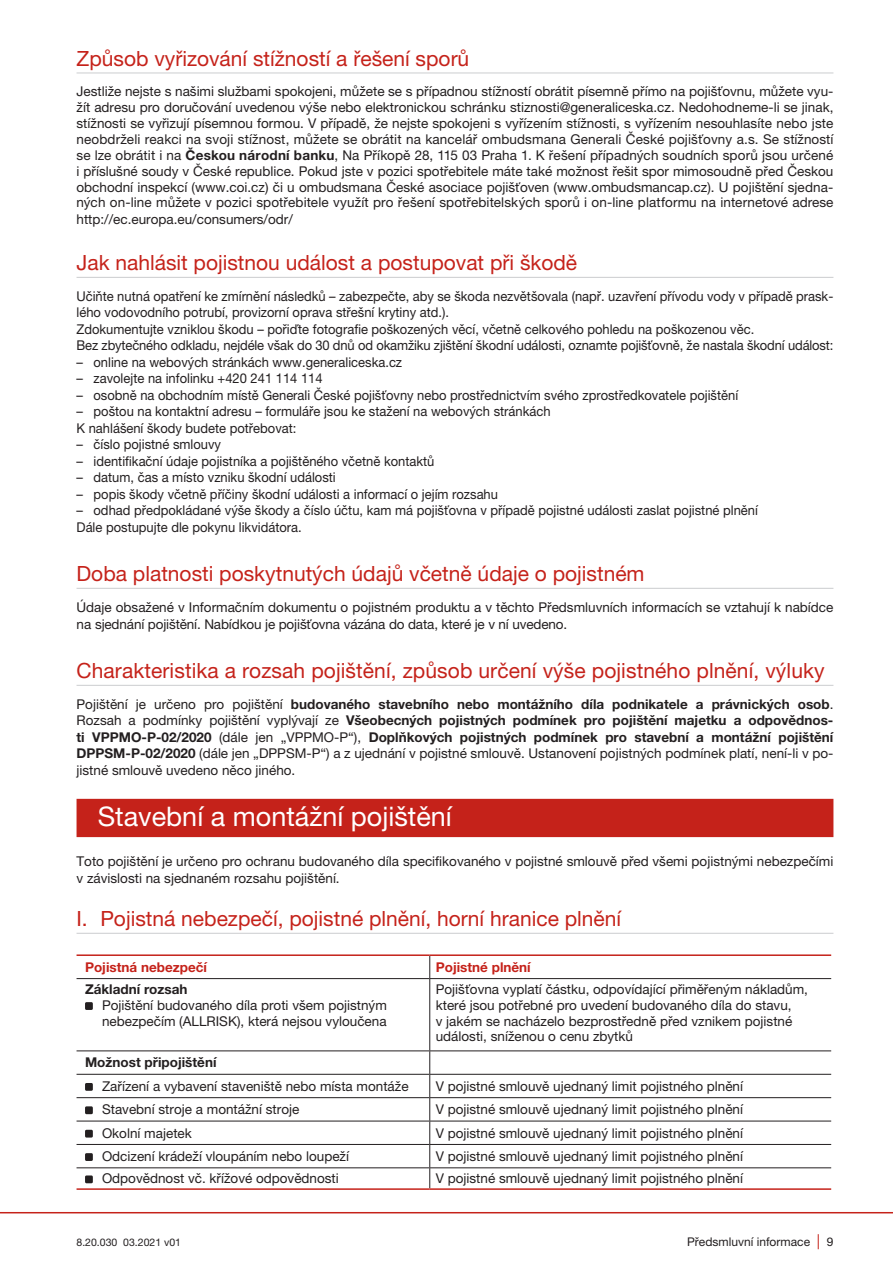
<style>
.page{position:relative;width:893px;height:1263px;background:#fff}
.page>*{position:absolute;margin:0;border:0;box-sizing:border-box;transform-origin:0 0}
.t1{font:27px "Helvetica Neue LT Pro";color:#fff}
.t2{font:21px "Helvetica Neue LT Pro";color:#c5221a}
.t3{font:13.5px/16px "Helvetica Neue LT Pro";color:#231f20}
.t4{font:13.5px/16.5px "Helvetica Neue LT Pro";color:#231f20;scale:.96 1}
.t5{font:700 13.5px/16.5px "Helvetica Neue LT Pro";color:#231f20;text-align:justify}
.t6{font:700 13.5px "Helvetica Neue LT Pro";color:#c5221a}
.t7{font:12px "Helvetica Neue LT Pro";color:#231f20}
.t8{font:10.5px "Helvetica Neue LT Pro";color:#231f20}
.s1{font-weight:700}
.s2{font-weight:400}
.s3{font-size:15px;color:#c5221a}
</style>
<div class="page">
<hr style="left:0;top:1212px;width:893px;height:1px;background:#c5221a">
<hr style="left:77px;top:72px;width:756px;height:2px;background:#d1d2d4">
<hr style="left:77px;top:277px;width:756px;height:1px;background:#d1d2d4">
<hr style="left:77px;top:588px;width:756px;height:1px;background:#d1d2d4">
<hr style="left:77px;top:685px;width:756px;height:1px;background:#d1d2d4">
<hr style="left:77px;top:933px;width:756px;height:1px;background:#d1d2d4">
<div style="left:77px;top:799px;width:756px;height:38px;background:#c5221a"></div>
<div style="left:99px;top:806px;width:354px;height:25px;background:#c5221a"></div>
<svg style="left:429px;top:956px;width:1px;height:22px"></svg>
<hr style="left:429px;top:979px;width:1px;height:71px;background:#231f20">
<hr style="left:77px;top:978px;width:353px;height:1px;background:#231f20">
<hr style="left:430px;top:978px;width:401px;height:1px;background:#231f20">
<hr style="left:77px;top:1050px;width:353px;height:1px;background:#231f20">
<hr style="left:430px;top:1050px;width:401px;height:1px;background:#231f20">
<svg style="left:429px;top:1051px;width:1px;height:137px"></svg>
<hr style="left:77px;top:1074px;width:353px;height:1px;background:#231f20">
<hr style="left:430px;top:1074px;width:401px;height:1px;background:#231f20">
<hr style="left:77px;top:1097px;width:353px;height:1px;background:#231f20">
<hr style="left:430px;top:1097px;width:401px;height:1px;background:#231f20">
<hr style="left:77px;top:1121px;width:353px;height:1px;background:#231f20">
<hr style="left:430px;top:1121px;width:401px;height:1px;background:#231f20">
<hr style="left:77px;top:1144px;width:353px;height:1px;background:#231f20">
<hr style="left:430px;top:1144px;width:401px;height:1px;background:#231f20">
<hr style="left:77px;top:1167px;width:353px;height:1px;background:#231f20">
<hr style="left:430px;top:1167px;width:401px;height:1px;background:#231f20">
<hr style="left:77px;top:954px;width:353px;height:2px;background:#c5221a">
<hr style="left:430px;top:954px;width:401px;height:2px;background:#c5221a">
<hr style="left:77px;top:1188px;width:353px;height:2px;background:#c5221a">
<hr style="left:430px;top:1188px;width:401px;height:2px;background:#c5221a">
<div style="left:85px;top:1002px;width:8px;height:8px;background:#231f20;border-radius:2px"></div>
<div style="left:85px;top:1083px;width:8px;height:8px;background:#231f20;border-radius:2px"></div>
<div style="left:85px;top:1106px;width:8px;height:8px;background:#231f20;border-radius:2px"></div>
<div style="left:85px;top:1130px;width:8px;height:7px;background:#231f20;border-radius:2px"></div>
<div style="left:85px;top:1153px;width:8px;height:8px;background:#231f20;border-radius:2px"></div>
<div style="left:85px;top:1175px;width:8px;height:8px;background:#231f20;border-radius:2px"></div>
<h2 class="t2" style="left:77px;top:46px;width:394px">Způsob vyřizování stížností a řešení sporů</h2>
<p class="t3" style="left:77px;top:83px;width:758px;text-align:justify">Jestliže nejste s našimi službami spokojeni, můžete se s případnou stížností obrátit písemně přímo na pojišťovnu, můžete vyu&shy;žít adresu pro doručování uvedenou výše nebo elektronickou schránku stiznosti@generaliceska.cz. Nedohodneme-li se jinak, stížnosti se vyřizují písemnou formou. V případě, že nejste spokojeni s vyřízením stížnosti, s vyřízením nesouhlasíte nebo jste neobdrželi reakci na svoji stížnost, můžete se obrátit na kancelář ombudsmana Generali České pojišťovny a.s. Se stížností se lze obrátit i na <span class="s1">Českou národní banku</span>, Na Příkopě 28, 115 03 Praha 1. K řešení případných soudních sporů jsou určené i příslušné soudy v České republice. Pokud jste v pozici spotřebitele máte také možnost řešit spor mimosoudně před Českou obchodní inspekcí (www.coi.cz) či u ombudsmana České asociace pojišťoven (www.ombudsmancap.cz). U pojištění sjedna&shy;ných on-line můžete v pozici spotřebitele využít pro řešení spotřebitelských sporů i on-line platformu na internetové adrese http://ec.europa.eu/consumers/odr/</p>
<h2 class="t2" style="left:77px;top:250px;width:502px">Jak nahlásit pojistnou událost a postupovat při škodě</h2>
<p class="t4" style="left:77px;top:287px;width:790px">Učiňte nutná opatření ke zmírnění následků – zabezpečte, aby se škoda nezvětšovala (např. uzavření přívodu vody v případě prask&shy;lého vodovodního potrubí, provizorní oprava střešní krytiny atd.).<br>Zdokumentujte vzniklou škodu – pořiďte fotografie poškozených věcí, včetně celkového pohledu na poškozenou věc.<br>Bez zbytečného odkladu, nejdéle však do 30 dnů od okamžiku zjištění škodní události, oznamte pojišťovně, že nastala škodní událost:</p>
<p class="t4" style="left:77px;top:353px;width:341px">– online na webových stránkách www.generaliceska.cz</p>
<p class="t4" style="left:77px;top:370px;width:258px">– zavolejte na infolinku +420 241 114 114</p>
<p class="t4" style="left:77px;top:386px;width:691px">– osobně na obchodním místě Generali České pojišťovny nebo prostřednictvím svého zprostředkovatele pojištění</p>
<p class="t4" style="left:77px;top:403px;width:495px">– poštou na kontaktní adresu – formuláře jsou ke stažení na webových stránkách<br>K nahlášení škody budete potřebovat:</p>
<p class="t4" style="left:77px;top:436px;width:152px">– číslo pojistné smlouvy</p>
<p class="t4" style="left:77px;top:452px;width:374px">– identifikační údaje pojistníka a pojištěného včetně kontaktů</p>
<p class="t4" style="left:77px;top:469px;width:272px">– datum, čas a místo vzniku škodní události</p>
<p class="t4" style="left:77px;top:485px;width:441px">– popis škody včetně příčiny škodní události a informací o jejím rozsahu</p>
<p class="t4" style="left:77px;top:502px;width:711px">– odhad předpokládané výše škody a číslo účtu, kam má pojišťovna v případě pojistné události zaslat pojistné plnění<br>Dále postupujte dle pokynu likvidátora.</p>
<h2 class="t2" style="left:77px;top:561px;width:569px">Doba platnosti poskytnutých údajů včetně údaje o pojistném</h2>
<p class="t3" style="left:77px;top:598px;width:758px;line-height:16.8px">Údaje obsažené v Informačním dokumentu o pojistném produktu a v těchto Předsmluvních informacích se vztahují k nabídce na sjednání pojištění. Nabídkou je pojišťovna vázána do data, které je v ní uvedeno.</p>
<h2 class="t2" style="left:77px;top:658px;width:750px">Charakteristika a rozsah pojištění, způsob určení výše pojistného plnění, výluky</h2>
<p class="t5" style="left:77px;top:695px;width:758px"><span class="s2">Pojištění je určeno pro pojištění</span> budovaného stavebního nebo montážního díla podnikatele a právnických osob<span class="s2">.<br>Rozsah a podmínky pojištění vyplývají ze</span> Všeobecných pojistných podmínek pro pojištění majetku a odpovědnos&shy;ti VPPMO-P-02/2020 <span class="s2">(dále jen „VPPMO-P“),</span> Doplňkových pojistných podmínek pro stavební a montážní pojištění DPPSM-P-02/2020 <span class="s2">(dále jen „DPPSM-P“) a z ujednání v pojistné smlouvě. Ustanovení pojistných podmínek platí, není-li v po&shy;jistné smlouvě uvedeno něco jiného.</span></p>
<h1 class="t1" style="left:98px;top:800px;width:356px">Stavební a montážní pojištění</h1>
<p class="t3" style="left:77px;top:853px;width:758px;line-height:16.5px">Toto pojištění je určeno pro ochranu budovaného díla specifikovaného v pojistné smlouvě před všemi pojistnými nebezpečími v závislosti na sjednaném rozsahu pojištění.</p>
<h2 class="t2" style="left:77px;top:906px;width:546px">I. Pojistná nebezpečí, pojistné plnění, horní hranice plnění</h2>
<p class="t6" style="left:85px;top:959px;width:123px">Pojistná nebezpečí</p>
<p class="t6" style="left:436px;top:959px;width:96px">Pojistné plnění</p>
<p class="t5" style="left:85px;top:981px;width:104px">Základní rozsah</p>
<p class="t3" style="left:102px;top:997px;width:286px">Pojištění budovaného díla proti všem pojistným nebezpečím (ALLRISK), která nejsou vyloučena</p>
<p class="t3" style="left:436px;top:981px;width:374px">Pojišťovna vyplatí částku, odpovídající přiměřeným nákladům, které jsou potřebné pro uvedení budovaného díla do stavu,<br>v jakém se nacházelo bezprostředně před vznikem pojistné udá losti, sníženou o cenu zbytků</p>
<p class="t5" style="left:85px;top:1054px;width:133px">Možnost připojištění</p>
<p class="t3" style="left:102px;top:1078px;width:308px">Zařízení a vybavení staveniště nebo místa montáže</p>
<p class="t3" style="left:436px;top:1078px;width:309px">V pojistné smlouvě ujednaný limit pojistného plnění</p>
<p class="t3" style="left:102px;top:1101px;width:199px">Stavební stroje a montážní stroje</p>
<p class="t3" style="left:436px;top:1101px;width:309px">V pojistné smlouvě ujednaný limit pojistného plnění</p>
<p class="t3" style="left:102px;top:1124px;width:91px">Okolní majetek</p>
<p class="t3" style="left:436px;top:1124px;width:309px">V pojistné smlouvě ujednaný limit pojistného plnění</p>
<p class="t3" style="left:102px;top:1148px;width:249px">Odcizení krádeží vloupáním nebo loupeží</p>
<p class="t3" style="left:436px;top:1148px;width:309px">V pojistné smlouvě ujednaný limit pojistného plnění</p>
<p class="t3" style="left:102px;top:1170px;width:238px">Odpovědnost vč. křížové odpovědnosti</p>
<p class="t3" style="left:436px;top:1170px;width:309px">V pojistné smlouvě ujednaný limit pojistného plnění</p>
<p class="t8" style="left:77px;top:1236px;width:106px">8.20.030 03.2021 v01</p>
<p class="t7" style="left:687px;top:1234px;width:148px">Předsmluvní informace <span class="s3">|</span> 9</p>
</div>
